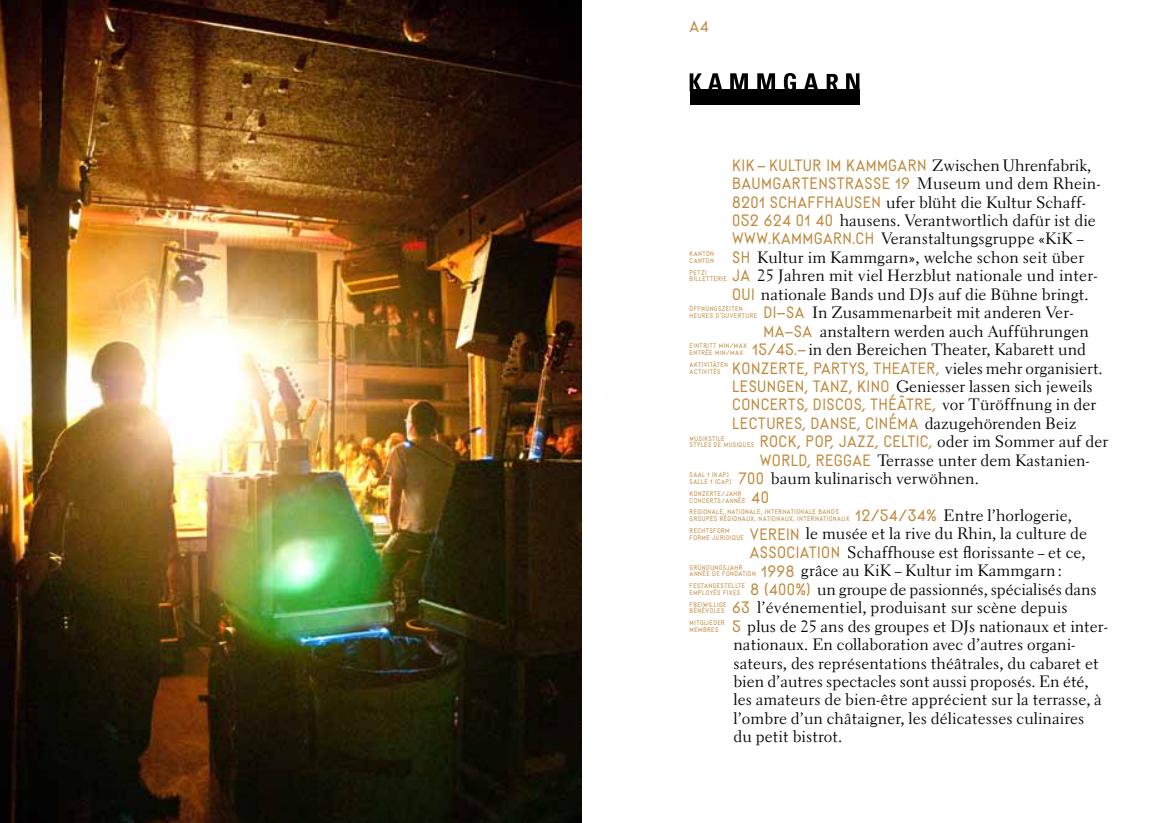
<style>
.page{position:relative;width:1163px;height:823px;background:#fff}
.page>*{position:absolute;margin:0;border:0;box-sizing:border-box;transform-origin:0 0}
.t1{font:20.5px "Dorfladen";letter-spacing:.02em;color:#bf883b}
.t2{font:15.75px "Cg Elante";letter-spacing:.01em;color:#000}
.t3{font:8.38px/6.8px "Dorfladen";letter-spacing:.05em;color:#bf883b}
</style>
<div class="page">
<img style="left:0;top:0;width:581px;height:822px">
<div style="left:689px;top:89px;width:170px;height:15px;background:#000"></div>
<svg style="left:689px;top:73px;width:12px;height:18px"></svg>
<svg style="left:730px;top:73px;width:17px;height:16px"></svg>
<svg style="left:757px;top:73px;width:18px;height:16px"></svg>
<svg style="left:783px;top:73px;width:13px;height:16px"></svg>
<svg style="left:846px;top:73px;width:13px;height:16px"></svg>
<svg style="left:708px;top:73px;width:14px;height:16px"></svg>
<svg style="left:804px;top:73px;width:14px;height:16px"></svg>
<svg style="left:826px;top:74px;width:12px;height:15px"></svg>
<h1 class="t1" style="left:689px;top:16px;width:21px">a4</h1>
<p class="t2" style="left:932px;top:158px;width:160px">Zwischen Uhrenfabrik,</p>
<p class="t2" style="left:917px;top:177px;width:185px">Museum und dem Rhein-</p>
<p class="t2" style="left:885px;top:195px;width:201px">ufer blüht die Kultur Schaff-</p>
<p class="t2" style="left:839px;top:213px;width:257px">hausens. Verantwortlich dafür ist die</p>
<p class="t2" style="left:880px;top:232px;width:204px">Veranstaltungsgruppe «KiK –</p>
<p class="t2" style="left:757px;top:250px;width:328px">Kultur im Kammgarn», welche schon seit über</p>
<p class="t2" style="left:757px;top:269px;width:342px">25 Jahren mit viel Herzblut nationale und inter-</p>
<p class="t2" style="left:760px;top:287px;width:329px">nationale Bands und DJs auf die Bühne bringt.</p>
<p class="t2" style="left:812px;top:306px;width:263px">In Zusammenarbeit mit anderen Ver-</p>
<p class="t2" style="left:819px;top:324px;width:270px">anstaltern werden auch Aufführungen</p>
<p class="t2" style="left:808px;top:342px;width:279px">in den Bereichen Theater, Kabarett und</p>
<p class="t2" style="left:944px;top:361px;width:159px">vieles mehr organisiert.</p>
<p class="t2" style="left:895px;top:379px;width:198px">Geniesser lassen sich jeweils</p>
<p class="t2" style="left:942px;top:398px;width:155px">vor Türöffnung in der</p>
<p class="t2" style="left:924px;top:416px;width:153px">dazugehörenden Beiz</p>
<p class="t2" style="left:937px;top:434px;width:172px">oder im Sommer auf der</p>
<p class="t2" style="left:877px;top:453px;width:214px">Terrasse unter dem Kastanien-</p>
<p class="t2" style="left:770px;top:471px;width:209px">baum kulinarisch verwöhnen.</p>
<p class="t2" style="left:943px;top:508px;width:130px">Entre l’horlogerie,</p>
<p class="t2" style="left:805px;top:527px;width:282px">le musée et la rive du Rhin, la culture de</p>
<p class="t2" style="left:847px;top:545px;width:240px">Schaffhouse est florissante – et ce,</p>
<p class="t2" style="left:800px;top:563px;width:262px">grâce au KiK – Kultur im Kammgarn:</p>
<p class="t2" style="left:817px;top:582px;width:281px">un groupe de passionnés, spécialisés dans</p>
<p class="t2" style="left:757px;top:600px;width:312px">l’événementiel, produisant sur scène depuis</p>
<p class="t2" style="left:747px;top:619px;width:362px">plus de 25 ans des groupes et DJs nationaux et inter-</p>
<p class="t2" style="left:733px;top:637px;width:343px">nationaux. En collaboration avec d’autres organi-</p>
<p class="t2" style="left:733px;top:656px;width:367px">sateurs, des représentations théâtrales, du cabaret et</p>
<p class="t2" style="left:733px;top:674px;width:356px">bien d’autres spectacles sont aussi proposés. En été,</p>
<p class="t2" style="left:733px;top:692px;width:370px">les amateurs de bien-être apprécient sur la terrasse, à</p>
<p class="t2" style="left:733px;top:711px;width:352px">l’ombre d’un châtaigner, les délicatesses culinaires</p>
<p class="t2" style="left:733px;top:729px;width:110px">du petit bistrot.</p>
<h1 class="t1" style="left:732px;top:154px;width:196px">KiK – Kultur im Kammgarn</h1>
<h1 class="t1" style="left:732px;top:173px;width:179px">Baumgartenstrasse 19</h1>
<h1 class="t1" style="left:732px;top:191px;width:150px">8201 Schaffhausen</h1>
<h1 class="t1" style="left:732px;top:210px;width:102px">052 624 01 40</h1>
<h1 class="t1" style="left:732px;top:228px;width:143px">www.kammgarn.ch</h1>
<h1 class="t1" style="left:732px;top:247px;width:20px">sh</h1>
<h1 class="t1" style="left:732px;top:265px;width:19px">ja</h1>
<h1 class="t1" style="left:732px;top:283px;width:24px">oui</h1>
<h1 class="t1" style="left:763px;top:302px;width:42px">di–sa</h1>
<h1 class="t1" style="left:763px;top:320px;width:50px">ma–sa</h1>
<h1 class="t1" style="left:752px;top:339px;width:55px">15/45.–</h1>
<h1 class="t1" style="left:732px;top:357px;width:208px">Konzerte, Partys, Theater,</h1>
<h1 class="t1" style="left:732px;top:376px;width:159px">Lesungen, Tanz, Kino</h1>
<h1 class="t1" style="left:732px;top:394px;width:205px">concerts, discos, théâtre,</h1>
<h1 class="t1" style="left:732px;top:412px;width:188px">lectures, danse, cinéma</h1>
<h1 class="t1" style="left:759px;top:431px;width:173px">Rock, Pop, Jazz, Celtic,</h1>
<h1 class="t1" style="left:759px;top:449px;width:112px">World, Reggae</h1>
<h1 class="t1" style="left:738px;top:468px;width:27px">700</h1>
<h1 class="t1" style="left:751px;top:486px;width:19px">40</h1>
<h1 class="t1" style="left:855px;top:505px;width:83px">12/54/34%</h1>
<h1 class="t1" style="left:749px;top:523px;width:51px">verein</h1>
<h1 class="t1" style="left:749px;top:541px;width:92px">association</h1>
<h1 class="t1" style="left:761px;top:560px;width:35px">1998</h1>
<h1 class="t1" style="left:750px;top:578px;width:62px">8 (400%)</h1>
<h1 class="t1" style="left:732px;top:597px;width:19px">63</h1>
<h1 class="t1" style="left:732px;top:615px;width:10px">5</h1>
<p class="t3" style="left:689px;top:250px;width:26px">kanton canton</p>
<p class="t3" style="left:689px;top:268px;width:39px">petzi billetterie</p>
<p class="t3" style="left:689px;top:305px;width:69px">Öffnungszeiten heures d’ouverture</p>
<p class="t3" style="left:689px;top:342px;width:59px">Eintritt min/max<br>Entrée min/max</p>
<p class="t3" style="left:689px;top:361px;width:40px">Aktivitäten activités</p>
<p class="t3" style="left:689px;top:434px;width:66px">MUSIKSTILE<br>styles de musiques</p>
<p class="t3" style="left:689px;top:471px;width:43px">SAAL 1 (kap.)<br>SALLE 1 (cap.)</p>
<p class="t3" style="left:689px;top:490px;width:57px">KONZERTE/jahr concerts/année</p>
<p class="t3" style="left:689px;top:508px;width:161px">regionale, nationale, internationale bands groupes régionaux, nationaux, internationaux</p>
<p class="t3" style="left:689px;top:526px;width:56px">rechtsform<br>Forme juridique</p>
<p class="t3" style="left:689px;top:563px;width:68px">Gründungsjahr année de fondation</p>
<p class="t3" style="left:689px;top:582px;width:57px">festangestellte employés fixes</p>
<p class="t3" style="left:689px;top:600px;width:38px">freiwillige<br>Bénévoles</p>
<p class="t3" style="left:689px;top:619px;width:37px">mitglieder membres</p>
</div>
